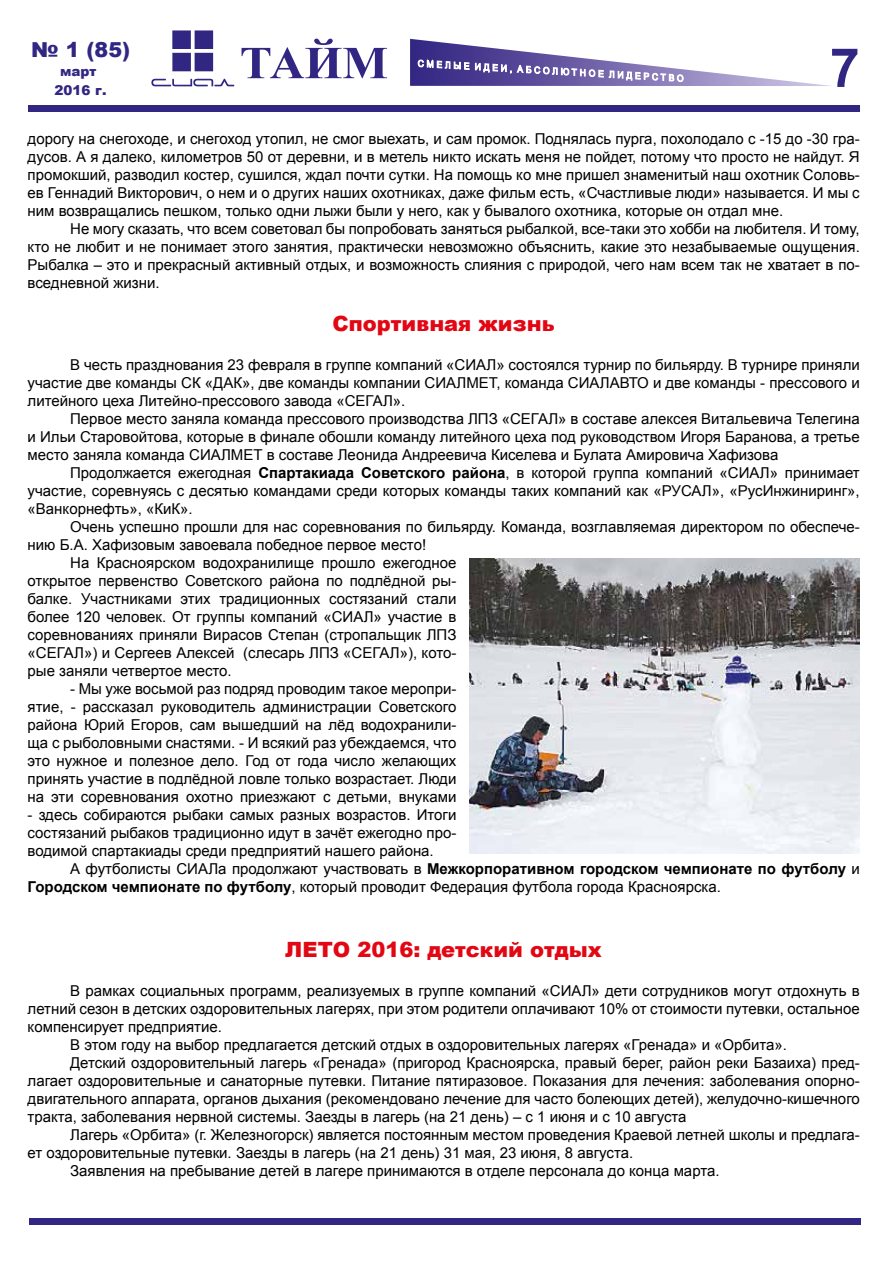
<style>
.page{position:relative;width:893px;height:1263px;background:#fff}
.page>*{position:absolute;margin:0;border:0;box-sizing:border-box;transform-origin:0 0}
.t1{font:700 54px "Arial";color:#312783}
.t2{font:900 21px "Arial";color:#e30613}
.t3{font:900 20.7px "Arial";color:#312783}
.t4{font:15px/18px "Arial";color:#000;text-align:justify}
.t5{font:900 13.5px/19px "Arial";color:#312783;text-align:center}
.s1{font-weight:700}
</style>
<div class="page">
<svg style="left:151px;top:30px;width:83px;height:56px"></svg>
<svg style="left:242px;top:39px;width:145px;height:39px"></svg>
<svg style="left:410px;top:39px;width:421px;height:47px"></svg>
<div style="left:28px;top:105px;width:832px;height:6px;background:#312783"></div>
<div style="left:29px;top:1218px;width:832px;height:6px;background:#312783"></div>
<img style="left:469px;top:559px;width:391px;height:294px">
<h3 class="t3" style="left:31px;top:35px;width:100px">№ 1 (85)</h3>
<p class="t5" style="left:55px;top:61px;width:53px">март<br>2016 г.</p>
<h1 class="t1" style="left:830px;top:32px;width:32px">7</h1>
<p class="t4" style="left:28px;top:130px;width:834px">дорогу на снегоходе, и снегоход утопил, не смог выехать, и сам промок. Поднялась пурга, похолодало с -15 до -30 гра&shy;дусов. А я далеко, километров 50 от деревни, и в метель никто искать меня не пойдет, потому что просто не найдут. Я промокший, разводил костер, сушился, ждал почти сутки. На помощь ко мне пришел знаменитый наш охотник Соловь&shy;ев Геннадий Викторович, о нем и о других наших охотниках, даже фильм есть, «Счастливые люди» называется. И мы с ним возвращались пешком, только одни лыжи были у него, как у бывалого охотника, которые он отдал мне.</p>
<p class="t4" style="left:28px;top:220px;width:834px;text-indent:43px">Не могу сказать, что всем советовал бы попробовать заняться рыбалкой, все-таки это хобби на любителя. И тому, кто не любит и не понимает этого занятия, практически невозможно объяснить, какие это незабываемые ощущения.<br>Рыбалка – это и прекрасный активный отдых, и возможность слияния с природой, чего нам всем так не хватает в по&shy;вседневной жизни.</p>
<h2 class="t2" style="left:333px;top:308px;width:224px">Спортивная жизнь</h2>
<p class="t4" style="left:28px;top:356px;width:834px;text-indent:43px">В честь празднования 23 февраля в группе компаний «СИАЛ» состоялся турнир по бильярду. В турнире приняли участие две команды СК «ДАК», две команды компании СИАЛМЕТ, команда СИАЛАВТО и две команды - прессового и литейного цеха Литейно-прессового завода «СЕГАЛ».</p>
<p class="t4" style="left:28px;top:410px;width:834px;text-indent:43px">Первое место заняла команда прессового производства ЛПЗ «СЕГАЛ» в составе алексея Витальевича Телегина и Ильи Старовойтова, которые в финале обошли команду литейного цеха под руководством Игоря Баранова, а третье место заняла команда СИАЛМЕТ в составе Леонида Андреевича Киселева и Булата Амировича Хафизова</p>
<p class="t4" style="left:28px;top:464px;width:834px;text-indent:43px">Продолжается ежегодная <span class="s1">Спартакиада Советского района</span>, в которой группа компаний «СИАЛ» принимает участие, соревнуясь с десятью командами среди которых команды таких компаний как «РУСАЛ», «РусИнжиниринг», «Ванкорнефть», «КиК».</p>
<p class="t4" style="left:70px;top:518px;width:791px">Очень успешно прошли для нас соревнования по бильярду. Команда, возглавляемая директором по обеспече-</p>
<p class="t4" style="left:28px;top:536px;width:400px">нию Б.А. Хафизовым завоевала победное первое место!</p>
<p class="t4" style="left:70px;top:554px;width:388px">На Красноярском водохранилище прошло ежегодное</p>
<p class="t4" style="left:28px;top:572px;width:430px">открытое первенство Советского района по подлёдной ры-</p>
<p class="t4" style="left:28px;top:590px;width:430px">балке. Участниками этих традиционных состязаний стали</p>
<p class="t4" style="left:28px;top:608px;width:430px">более 120 человек. От группы компаний «СИАЛ» участие в</p>
<p class="t4" style="left:28px;top:626px;width:430px">соревнованиях приняли Вирасов Степан (стропальщик ЛПЗ</p>
<p class="t4" style="left:28px;top:644px;width:430px">«СЕГАЛ») и Сергеев Алексей (слесарь ЛПЗ «СЕГАЛ»), кото-</p>
<p class="t4" style="left:28px;top:662px;width:206px">рые заняли четвертое место.</p>
<p class="t4" style="left:28px;top:680px;width:430px;text-indent:43px">- Мы уже восьмой раз подряд проводим такое меропри&shy;ятие, - рассказал руководитель администрации Советского района Юрий Егоров, сам вышедший на лёд водохранили&shy;ща с рыболовными снастями. - И всякий раз убеждаемся, что это нужное и полезное дело. Год от года число желающих принять участие в подлёдной ловле только возрастает. Люди на эти соревнования охотно приезжают с детьми, внуками</p>
<p class="t4" style="left:28px;top:806px;width:430px">- здесь собираются рыбаки самых разных возрастов. Итоги состязаний рыбаков традиционно идут в зачёт ежегодно про&shy;водимой спартакиады среди предприятий нашего района.</p>
<p class="t4" style="left:28px;top:860px;width:834px;text-indent:43px">А футболисты СИАЛа продолжают участвовать в <span class="s1">Межкорпоративном городском чемпионате по футболу</span> и<br><span class="s1">Городском чемпионате по футболу</span>, который проводит Федерация футбола города Красноярска.</p>
<h2 class="t2" style="left:286px;top:934px;width:318px">ЛЕТО 2016: детский отдых</h2>
<p class="t4" style="left:70px;top:982px;width:791px">В рамках социальных программ, реализуемых в группе компаний «СИАЛ» дети сотрудников могут отдохнуть в</p>
<p class="t4" style="left:28px;top:1000px;width:834px">летний сезон в детских оздоровительных лагерях, при этом родители оплачивают 10% от стоимости путевки, остальное</p>
<p class="t4" style="left:28px;top:1018px;width:196px">компенсирует предприятие.</p>
<p class="t4" style="left:70px;top:1036px;width:718px">В этом году на выбор предлагается детский отдых в оздоровительных лагерях «Гренада» и «Орбита».</p>
<p class="t4" style="left:70px;top:1054px;width:791px">Детский оздоровительный лагерь «Гренада» (пригород Красноярска, правый берег, район реки Базаиха) пред-</p>
<p class="t4" style="left:28px;top:1072px;width:834px">лагает оздоровительные и санаторные путевки. Питание пятиразовое. Показания для лечения: заболевания опорно-</p>
<p class="t4" style="left:28px;top:1090px;width:834px">двигательного аппарата, органов дыхания (рекомендовано лечение для часто болеющих детей), желудочно-кишечного</p>
<p class="t4" style="left:28px;top:1108px;width:660px">тракта, заболевания нервной системы. Заезды в лагерь (на 21 день) – с 1 июня и с 10 августа</p>
<p class="t4" style="left:70px;top:1126px;width:791px">Лагерь «Орбита» (г. Железногорск) является постоянным местом проведения Краевой летней школы и предлага-</p>
<p class="t4" style="left:28px;top:1144px;width:607px">ет оздоровительные путевки. Заезды в лагерь (на 21 день) 31 мая, 23 июня, 8 августа.</p>
<p class="t4" style="left:70px;top:1162px;width:651px">Заявления на пребывание детей в лагере принимаются в отделе персонала до конца марта.</p>
</div>
